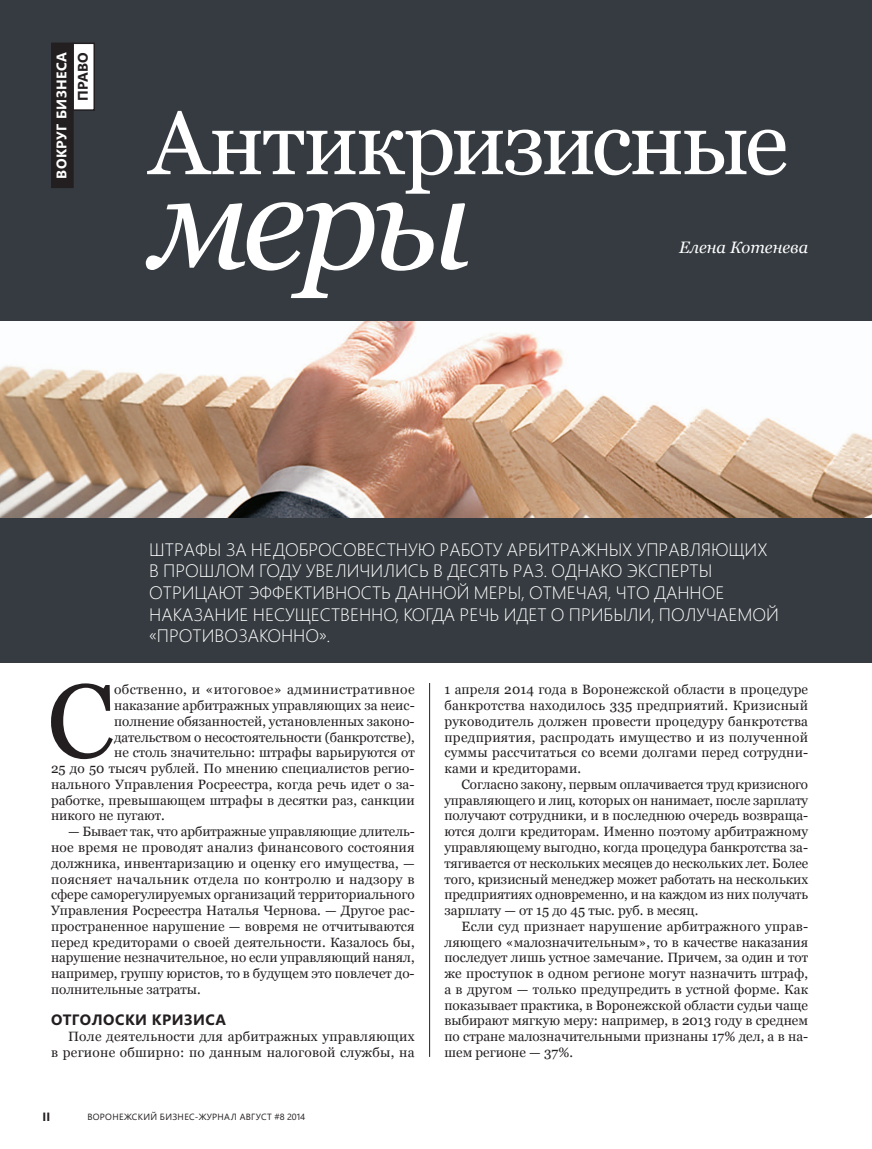
<style>
.page{position:relative;width:872px;height:1149px;background:#fff}
.page>*{position:absolute;margin:0;border:0;box-sizing:border-box;transform-origin:0 0}
.t1{font:italic 135px "Georgia";color:#fff}
.t2{font:104.4px "Georgia";color:#231f20}
.t3{font:90px "Georgia";letter-spacing:-.035em;color:#fff}
.t4{font:300 18px/21.6px "Segoe WP";color:#fff}
.t5{font:italic 16.5px "Georgia";color:#fff}
.t6{font:700 15px "Segoe WP";letter-spacing:.035em;color:#231f20}
.t7{font:700 13.95px "Segoe WP";letter-spacing:.035em;color:#fff}
.t8{font:700 13.95px "Segoe WP";letter-spacing:.03em;color:#231f20}
.t9{font:13.5px/15.8px "Georgia";color:#231f20;text-align:justify}
.t10{font:13.5px/15.8px "Georgia";letter-spacing:.02em;color:#231f20;text-align:right}
.t11{font:13.5px "Georgia";letter-spacing:.03em;color:#231f20}
.t12{font:700 12px "Segoe WP";color:#231f20}
.t13{font:9px "Segoe WP";letter-spacing:.035em;color:#231f20}
</style>
<div class="page">
<div style="left:0;top:0;width:872px;height:662px;background:#353b40"></div>
<img style="left:0;top:321px;width:872px;height:196px">
<div style="left:73px;top:43px;width:21px;height:67px;background:#fff"></div>
<div style="left:72px;top:43px;width:23px;height:68px;border:2px solid #231f20"></div>
<div style="left:52px;top:43px;width:21px;height:144px;background:#231f20"></div>
<div style="left:51px;top:43px;width:23px;height:145px;border:2px solid #231f20"></div>
<hr style="left:429px;top:682px;width:1px;height:374px;background:#231f20">
<p class="t7" style="left:51px;top:179px;width:128px;rotate:-90deg">вокруг бизнеса</p>
<p class="t8" style="left:72px;top:101px;width:51px;rotate:-90deg">право</p>
<h3 class="t3" style="left:149px;top:92px;width:641px">Антикризисные</h3>
<h1 class="t1" style="left:149px;top:145px;width:324px">меры</h1>
<p class="t5" style="left:679px;top:238px;width:131px">Елена Котенева</p>
<p class="t4" style="left:149px;top:537px;width:631px">Штрафы за недобросовестную работу арбитражных управляющих в прошлом году увеличились в десять раз. Однако эксперты отрицают эффективность данной меры, отмечая, что данное наказание несущественно, когда речь идет о прибыли, получаемой «противозаконно».</p>
<h2 class="t2" style="left:47px;top:662px;width:69px">С</h2>
<p class="t11" style="left:114px;top:681px;width:302px">обственно, и «итоговое» административное</p>
<p class="t9" style="left:114px;top:697px;width:302px">наказание арбитражных управляющих за неис-</p>
<p class="t9" style="left:114px;top:713px;width:302px">полнение обязанностей, установленных законо-</p>
<p class="t9" style="left:114px;top:728px;width:302px">дательством о несостоятельности (банкротстве),</p>
<p class="t9" style="left:114px;top:744px;width:302px">не столь значительно: штрафы варьируются от</p>
<p class="t9" style="left:51px;top:760px;width:365px">25 до 50 тысяч рублей. По мнению специалистов регио-</p>
<p class="t9" style="left:51px;top:776px;width:365px">нального Управления Росреестра, когда речь идет о за-</p>
<p class="t9" style="left:51px;top:791px;width:365px">работке, превышающем штрафы в десятки раз, санкции</p>
<p class="t9" style="left:51px;top:807px;width:115px">никого не пугают.</p>
<p class="t9" style="left:51px;top:823px;width:365px;text-indent:17px">— Бывает так, что арбитражные управляющие длитель&shy;ное время не проводят анализ финансового состояния должника, инвентаризацию и оценку его имущества, — поясняет начальник отдела по контролю и надзору в сфере саморегулируемых организаций территориального Управления Росреестра Наталья Чернова. — Другое рас&shy;пространенное нарушение — вовремя не отчитываются перед кредиторами о своей деятельности. Казалось бы, нарушение незначительное, но если управляющий нанял, например, группу юристов, то в будущем это повлечет до&shy;полнительные затраты.</p>
<p class="t6" style="left:51px;top:1008px;width:176px">Отголоски кризиса</p>
<p class="t10" style="left:51px;top:1028px;width:365px">Поле деятельности для арбитражных управляющих<br>в регионе обширно: по данным налоговой службы, на</p>
<p class="t12" style="left:43px;top:1106px;width:9px">II</p>
<p class="t13" style="left:87px;top:1110px;width:219px">воронежский Бизнес-журнал август #8 2014</p>
<p class="t9" style="left:444px;top:681px;width:365px">1 апреля 2014 года в Воронежской области в процедуре банкротства находилось 335 предприятий. Кризисный руководитель должен провести процедуру банкротства предприятия, распродать имущество и из полученной суммы рассчитаться со всеми долгами перед сотрудни&shy;ками и кредиторами.</p>
<p class="t9" style="left:444px;top:776px;width:365px;text-indent:17px">Согласно закону, первым оплачивается труд кризисного управляющего и лиц, которых он нанимает, после зарплату получают сотрудники, и в последнюю очередь возвраща&shy;ются долги кредиторам. Именно поэтому арбитражному управляющему выгодно, когда процедура банкротства за&shy;тягивается от нескольких месяцев до нескольких лет. Более того, кризисный менеджер может работать на нескольких предприятиях одновременно, и на каждом из них получать зарплату — от 15 до 45 тыс. руб. в месяц.</p>
<p class="t9" style="left:444px;top:917px;width:365px;text-indent:17px">Если суд признает нарушение арбитражного управ&shy;ляющего «малозначительным», то в качестве наказания последует лишь устное замечание. Причем, за один и тот же проступок в одном регионе могут назначить штраф, а в другом — только предупредить в устной форме. Как показывает практика, в Воронежской области судьи чаще выбирают мягкую меру: например, в 2013 году в среднем по стране малозначительными признаны 17% дел, а в на&shy;шем регионе — 37%.</p>
</div>
